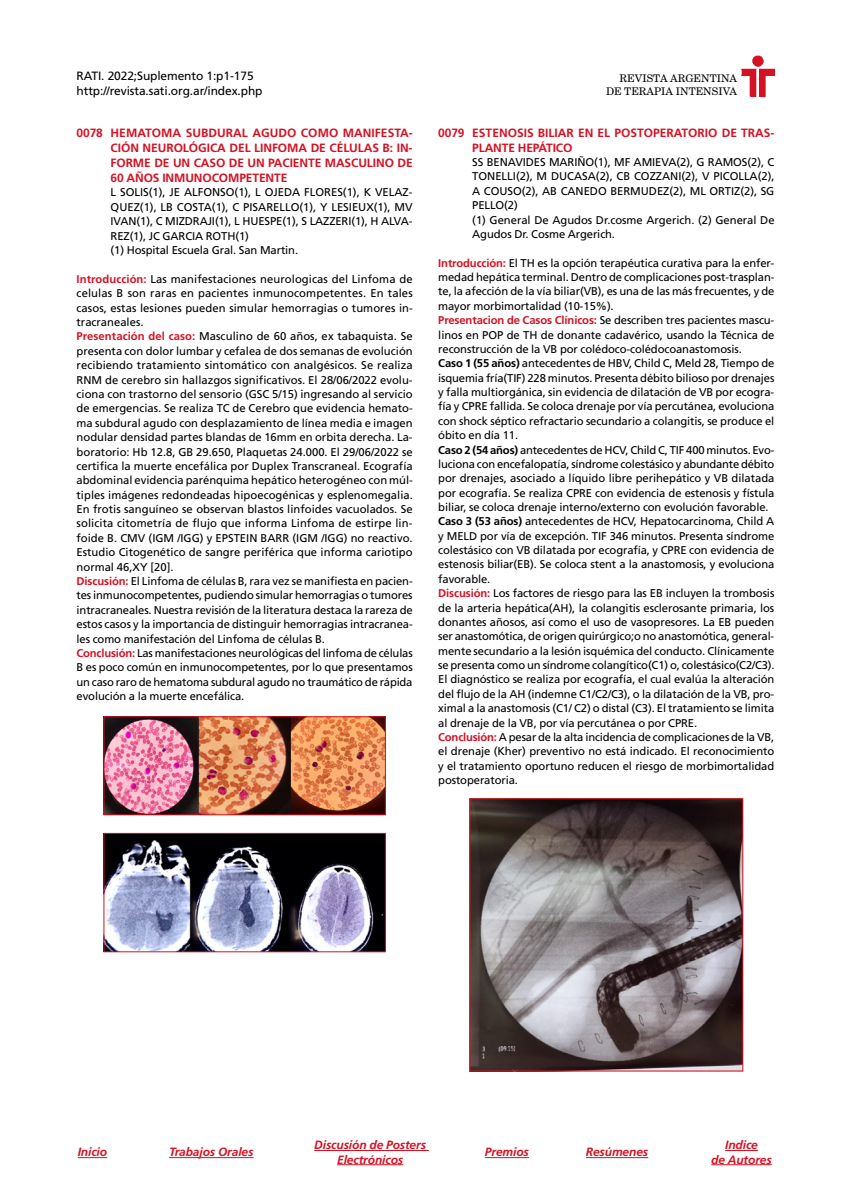
<style>
.page{position:relative;width:851px;height:1191px;background:#fff}
.page>*{position:absolute;margin:0;border:0;box-sizing:border-box;transform-origin:0 0}
.t1{font:700 12px/15.1px "Frutiger LT Std";letter-spacing:-.01em;color:#d51224}
.t2{font:italic 700 12px/14.2px "Frutiger LT Std";letter-spacing:-.01em;color:#d51224;text-align:center}
.t3{font:12px/15px "Frutiger LT Std";letter-spacing:-.01em;color:#000}
.t4{font:11.25px/14.4px "Frutiger LT Std";letter-spacing:-.01em;color:#000}
.t5{font:10.5px/12.8px "New Century Schlbk LT Std";color:#000;text-align:right}
.s1{font-weight:700;color:#d51224}
.s2{font-weight:700}
</style>
<div class="page">
<img style="left:741px;top:55px;width:33px;height:41px">
<hr style="left:314px;top:1150px;width:115px;height:1px;background:#d51224">
<hr style="left:337px;top:1164px;width:66px;height:1px;background:#d51224">
<hr style="left:169px;top:1157px;width:84px;height:1px;background:#d51224">
<hr style="left:725px;top:1150px;width:32px;height:1px;background:#d51224">
<hr style="left:711px;top:1164px;width:60px;height:1px;background:#d51224">
<svg style="left:78px;top:1157px;width:29px;height:1px"></svg>
<hr style="left:585px;top:1157px;width:63px;height:1px;background:#d51224">
<hr style="left:485px;top:1157px;width:44px;height:1px;background:#d51224">
<img style="left:471px;top:800px;width:270px;height:269px">
<div style="left:469px;top:798px;width:274px;height:273px;border:1px solid #d51224"></div>
<img style="left:105px;top:718px;width:278px;height:95px">
<div style="left:103px;top:716px;width:282px;height:99px;border:1px solid #d51224"></div>
<img style="left:105px;top:835px;width:278px;height:115px">
<div style="left:103px;top:833px;width:282px;height:119px;border:1px solid #d51224"></div>
<p class="t3" style="left:77px;top:69px;width:187px">RATI. 2022;Suplemento 1:p1-175 http://revista.sati.org.ar/index.php</p>
<p class="t1" style="left:111px;top:125px;width:303px;text-align:justify;text-indent:-34px">0078 HEMATOMA SUBDURAL AGUDO COMO MANIFESTA-CIÓN NEUROLÓGICA DEL LINFOMA DE CÉLULAS B: IN-FORME DE UN CASO DE UN PACIENTE MASCULINO DE 60 AÑOS INMUNOCOMPETENTE</p>
<p class="t4" style="left:111px;top:185px;width:303px">L SOLIS(1), JE ALFONSO(1), L OJEDA FLORES(1), K VELAZ-QUEZ(1), LB COSTA(1), C PISARELLO(1), Y LESIEUX(1), MV IVAN(1), C MIZDRAJI(1), L HUESPE(1), S LAZZERI(1), H ALVA-REZ(1), JC GARCIA ROTH(1)<br>(1) Hospital Escuela Gral. San Martin.</p>
<p class="t4" style="left:77px;top:272px;width:338px"><span class="s1">Introducción:</span> Las manifestaciones neurologicas del Linfoma de celulas B son raras en pacientes inmunocompetentes. En tales casos, estas lesiones pueden simular hemorragias o tumores in&shy;tracraneales.<br><span class="s1">Presentación del caso:</span> Masculino de 60 años, ex tabaquista. Se presenta con dolor lumbar y cefalea de dos semanas de evolución recibiendo tratamiento sintomático con analgésicos. Se realiza RNM de cerebro sin hallazgos significativos. El 28/06/2022 evolu&shy;ciona con trastorno del sensorio (GSC 5/15) ingresando al servicio de emergencias. Se realiza TC de Cerebro que evidencia hemato&shy;ma subdural agudo con desplazamiento de línea media e imagen nodular densidad partes blandas de 16mm en orbita derecha. La&shy;boratorio: Hb 12.8, GB 29.650, Plaquetas 24.000. El 29/06/2022 se certifica la muerte encefálica por Duplex Transcraneal. Ecografía abdominal evidencia parénquima hepático heterogéneo con múl&shy;tiples imágenes redondeadas hipoecogénicas y esplenomegalia.<br>En frotis sanguíneo se observan blastos linfoides vacuolados. Se solicita citometría de flujo que informa Linfoma de estirpe lin&shy;foide B. CMV (IGM /IGG) y EPSTEIN BARR (IGM /IGG) no reactivo.<br>Estudio Citogenético de sangre periférica que informa cariotipo normal 46,XY [20].<br><span class="s1">Discusión:</span> El Linfoma de células B, rara vez se manifiesta en pacien&shy;tes inmunocompetentes, pudiendo simular hemorragias o tumores intracraneales. Nuestra revisión de la literatura destaca la rareza de estos casos y la importancia de distinguir hemorragias intracranea&shy;les como manifestación del Linfoma de células B.<br><span class="s1">Conclusión:</span> Las manifestaciones neurológicas del linfoma de células B es poco común en inmunocompetentes, por lo que presentamos un caso raro de hematoma subdural agudo no traumático de rápida evolución a la muerte encefálica.</p>
<p class="t5" style="left:606px;top:72px;width:133px">REVISTA ARGENTINA<br>DE TERAPIA INTENSIVA</p>
<p class="t1" style="left:472px;top:125px;width:304px;text-indent:-34px">0079 ESTENOSIS BILIAR EN EL POSTOPERATORIO DE TRAS-<br>PLANTE HEPÁTICO</p>
<p class="t4" style="left:472px;top:155px;width:304px">SS BENAVIDES MARIÑO(1), MF AMIEVA(2), G RAMOS(2), C TONELLI(2), M DUCASA(2), CB COZZANI(2), V PICOLLA(2), A COUSO(2), AB CANEDO BERMUDEZ(2), ML ORTIZ(2), SG PELLO(2)<br>(1) General De Agudos Dr.cosme Argerich. (2) General De Agudos Dr. Cosme Argerich.</p>
<p class="t4" style="left:438px;top:256px;width:338px"><span class="s1">Introducción:</span> El TH es la opción terapéutica curativa para la enfer&shy;medad hepática terminal. Dentro de complicaciones post-trasplan&shy;te, la afección de la vía biliar(VB), es una de las más frecuentes, y de mayor morbimortalidad (10-15%).<br><span class="s1">Presentacion de Casos Clínicos:</span> Se describen tres pacientes mascu&shy;linos en POP de TH de donante cadavérico, usando la Técnica de reconstrucción de la VB por colédoco-colédocoanastomosis.<br><span class="s2">Caso 1 (55 años)</span> antecedentes de HBV, Child C, Meld 28, Tiempo de isquemia fría(TIF) 228 minutos. Presenta débito bilioso por drenajes y falla multiorgánica, sin evidencia de dilatación de VB por ecogra&shy;fía y CPRE fallida. Se coloca drenaje por vía percutánea, evoluciona con shock séptico refractario secundario a colangitis, se produce el óbito en día 11.<br><span class="s2">Caso 2 (54 años)</span> antecedentes de HCV, Child C, TIF 400 minutos. Evo&shy;luciona con encefalopatía, síndrome colestásico y abundante débito por drenajes, asociado a líquido libre perihepático y VB dilatada por ecografía. Se realiza CPRE con evidencia de estenosis y fístula biliar, se coloca drenaje interno/externo con evolución favorable.<br><span class="s2">Caso 3 (53 años)</span> antecedentes de HCV, Hepatocarcinoma, Child A y MELD por vía de excepción. TIF 346 minutos. Presenta síndrome colestásico con VB dilatada por ecografía, y CPRE con evidencia de estenosis biliar(EB). Se coloca stent a la anastomosis, y evoluciona favorable.<br><span class="s1">Discusión:</span> Los factores de riesgo para las EB incluyen la trombosis de la arteria hepática(AH), la colangitis esclerosante primaria, los donantes añosos, así como el uso de vasopresores. La EB pueden ser anastomótica, de origen quirúrgico;o no anastomótica, general&shy;mente secundario a la lesión isquémica del conducto. Clínicamente se presenta como un síndrome colangítico(C1) o, colestásico(C2/C3).<br>El diagnóstico se realiza por ecografía, el cual evalúa la alteración del flujo de la AH (indemne C1/C2/C3), o la dilatación de la VB, pro&shy;ximal a la anastomosis (C1/ C2) o distal (C3). El tratamiento se limita al drenaje de la VB, por vía percutánea o por CPRE.<br><span class="s1">Conclusión:</span> A pesar de la alta incidencia de complicaciones de la VB, el drenaje (Kher) preventivo no está indicado. El reconocimiento y el tratamiento oportuno reducen el riesgo de morbimortalidad postoperatoria.</p>
<p class="t2" style="left:169px;top:1145px;width:86px">Trabajos Orales</p>
<p class="t2" style="left:711px;top:1138px;width:62px">Indice<br>de Autores</p>
<p class="t2" style="left:314px;top:1138px;width:113px">Discusión de Posters<br>Electrónicos</p>
<p class="t2" style="left:78px;top:1145px;width:31px">Inicio</p>
<p class="t2" style="left:485px;top:1145px;width:45px">Premios</p>
<p class="t2" style="left:585px;top:1145px;width:64px">Resúmenes</p>
</div>
